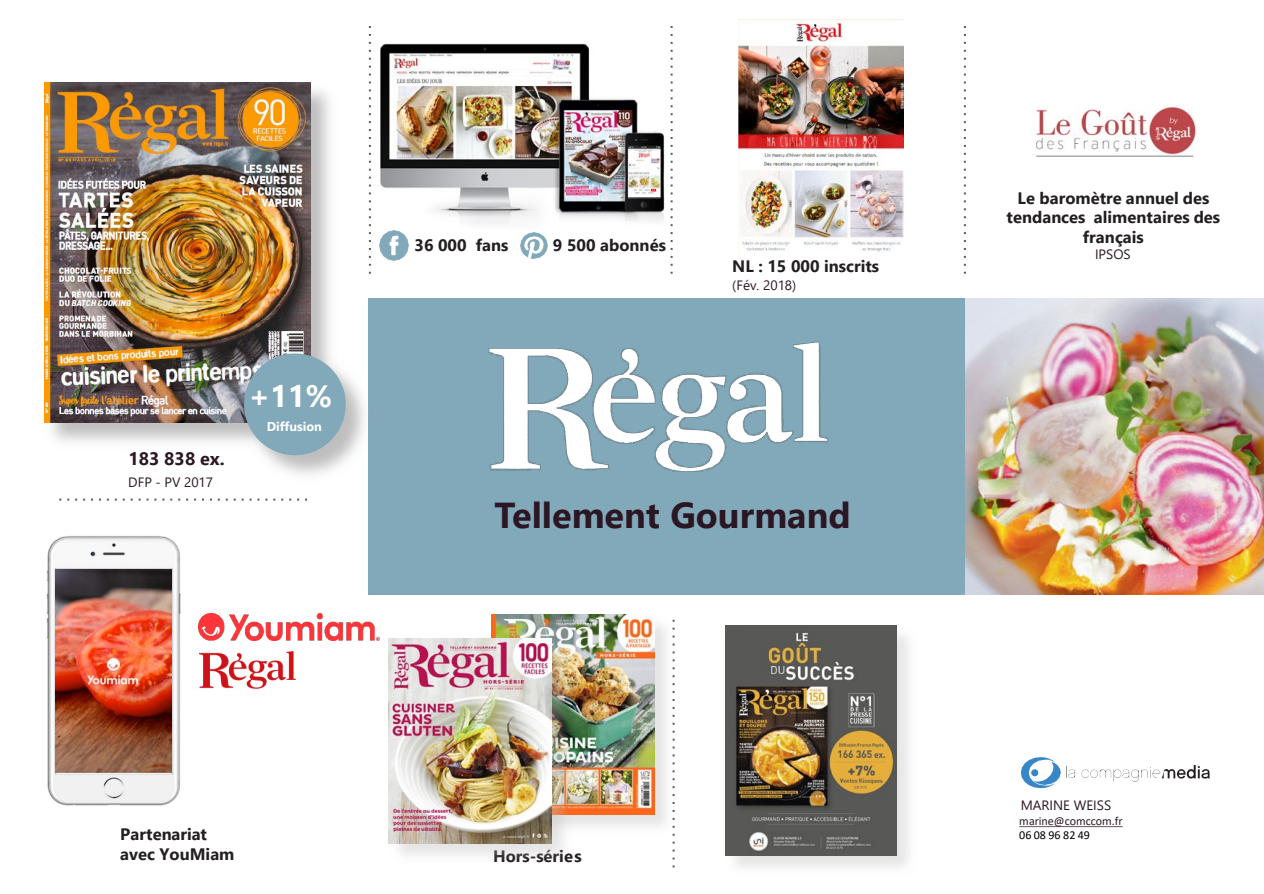
<style>
.page{position:relative;width:1264px;height:894px;background:#fff}
.page>*{position:absolute;margin:0;border:0;box-sizing:border-box;transform-origin:0 0}
.t1{font:700 36px "Segoe UI";color:#2b1724}
.t2{font:700 30.75px "Segoe UI";color:#fff}
.t3{font:700 18px "Segoe UI";letter-spacing:.005em;color:#2b1724}
.t4{font:700 16.5px/19.8px "Segoe UI";color:#231f20;text-align:center}
.t5{font:13.5px "Segoe UI";color:#2b1724}
.t6{font:700 12.75px "Segoe UI";letter-spacing:-.005em;color:#fff}
.t7{font:12px "Calibri";letter-spacing:-.005em;color:#2b1724}
.t8{font:12px "Calibri";color:#000}
</style>
<div class="page">
<img style="left:44px;top:82px;width:286px;height:360px">
<img style="left:45px;top:83px;width:265px;height:340px">
<img style="left:1031px;top:106px;width:165px;height:50px">
<img style="left:520px;top:232px;width:27px;height:26px">
<div style="left:368px;top:298px;width:597px;height:296px;background:#82a9b9"></div>
<img style="left:965px;top:298px;width:298px;height:296px">
<img style="left:577px;top:619px;width:98px;height:217px">
<img style="left:491px;top:614px;width:163px;height:200px">
<img style="left:388px;top:633px;width:189px;height:223px">
<img style="left:389px;top:638px;width:162px;height:205px">
<img style="left:725px;top:625px;width:184px;height:243px">
<img style="left:725px;top:625px;width:171px;height:230px">
<img style="left:380px;top:43px;width:285px;height:181px">
<img style="left:738px;top:20px;width:164px;height:232px">
<svg style="left:1019px;top:826px;width:103px;height:1px"></svg>
<svg style="left:369px;top:26px;width:2px;height:248px"></svg>
<svg style="left:670px;top:26px;width:2px;height:248px"></svg>
<svg style="left:963px;top:26px;width:2px;height:248px"></svg>
<svg style="left:672px;top:619px;width:2px;height:249px"></svg>
<svg style="left:59px;top:498px;width:248px;height:2px"></svg>
<img style="left:238px;top:348px;width:127px;height:127px">
<svg style="left:244px;top:353px;width:102px;height:102px;background:#90afbb"></svg>
<img style="left:379px;top:230px;width:29px;height:30px">
<svg style="left:1020px;top:757px;width:34px;height:31px"></svg>
<img style="left:1031px;top:761px;width:28px;height:23px">
<img style="left:1066px;top:765px;width:143px;height:16px">
<img style="left:46px;top:536px;width:135px;height:270px">
<img style="left:55px;top:569px;width:117px;height:203px">
<img style="left:199px;top:613px;width:180px;height:27px">
<img style="left:199px;top:651px;width:96px;height:38px">
<img style="left:488px;top:341px;width:341px;height:131px">
<p class="t3" style="left:128px;top:442px;width:98px">183 838 ex.</p>
<p class="t5" style="left:128px;top:469px;width:86px">DFP - PV 2017</p>
<p class="t2" style="left:248px;top:367px;width:85px">+11%</p>
<p class="t6" style="left:267px;top:414px;width:57px">Diffusion</p>
<p class="t4" style="left:414px;top:234px;width:96px">36 000 fans</p>
<p class="t4" style="left:553px;top:234px;width:114px">9 500 abonnés</p>
<p class="t4" style="left:732px;top:255px;width:148px">NL : 15 000 inscrits</p>
<p class="t5" style="left:732px;top:273px;width:65px">(Fév. 2018)</p>
<p class="t1" style="left:494px;top:481px;width:358px">Tellement Gourmand</p>
<p class="t4" style="left:120px;top:822px;width:116px;text-align:left">Partenariat avec YouMiam</p>
<p class="t4" style="left:493px;top:844px;width:90px">Hors-séries</p>
<p class="t4" style="left:1006px;top:186px;width:215px">Le baromètre annuel des tendances alimentaires des français</p>
<p class="t5" style="left:1094px;top:241px;width:37px">IPSOS</p>
<p class="t5" style="left:1020px;top:791px;width:92px">MARINE WEISS</p>
<p class="t7" style="left:1019px;top:812px;width:105px">marine@comccom.fr</p>
<p class="t8" style="left:1019px;top:826px;width:72px">06 08 96 82 49</p>
</div>
